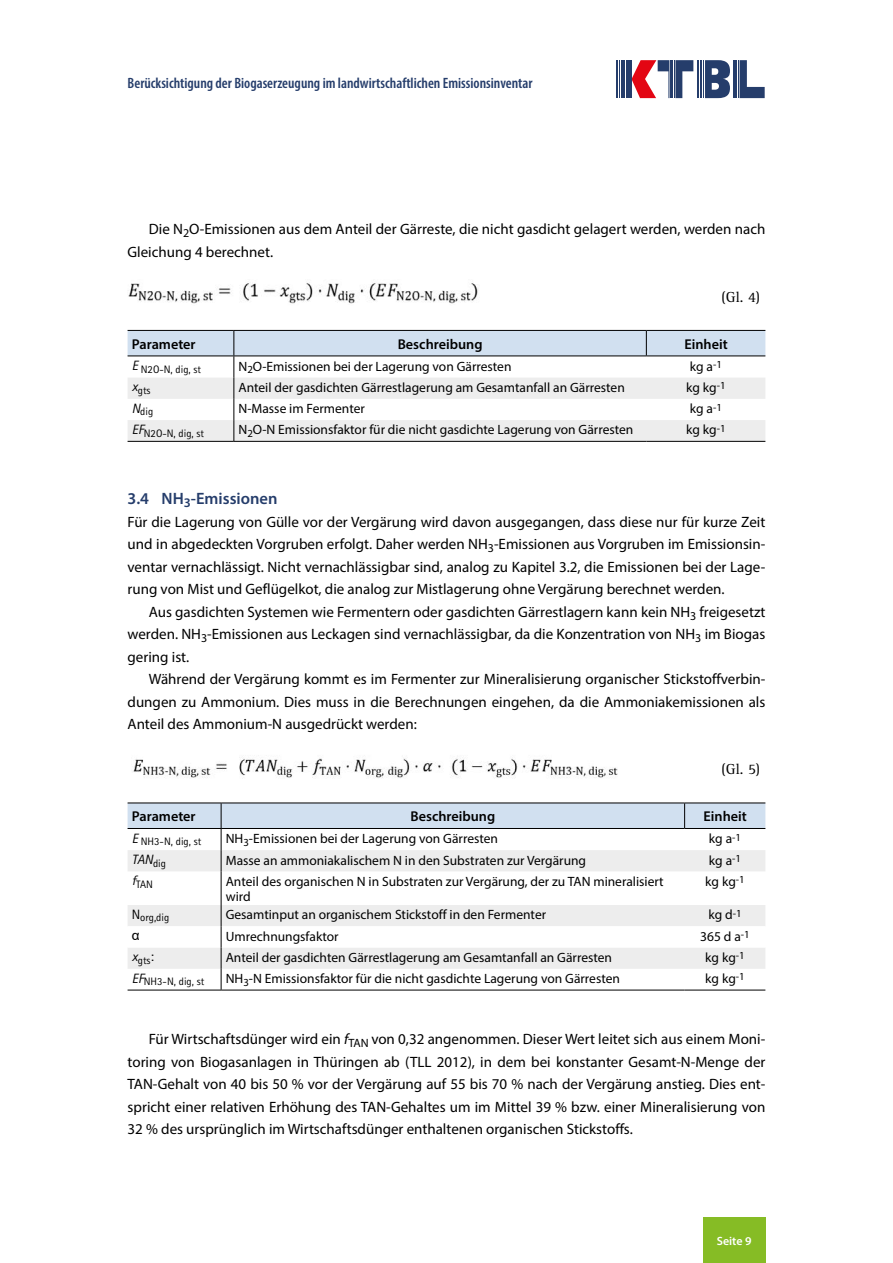
<style>
.page{position:relative;width:893px;height:1263px;background:#fff}
.page>*{position:absolute;margin:0;border:0;box-sizing:border-box;transform-origin:0 0}
.t1{font:600 16.5px "Myriad Pro";color:#253d6b}
.t2{font:15px/22.5px "Myriad Pro";color:#000;text-align:justify}
.t3{font:600 condensed 15px "Myriad Pro";color:#253d6b}
.t4{font:15px "Rotis Serif Pro";color:#000}
.t5{font:600 14.25px "Myriad Pro";color:#000}
.t6{font:13.5px/15px "Myriad Pro";color:#000}
.t7{font:italic 13.5px "Rotis Sans Serif Pro";color:#000}
.t8{font:13.5px "Arial";color:#000}
.t9{font:600 12px "Myriad Pro";color:#fff}
.t10{font:10.8px "Rotis Sans Serif Pro";color:#000}
.s1{font-style:italic}
</style>
<div class="page">
<div style="left:703px;top:1217px;width:62px;height:46px;background:#86bc25"></div>
<svg style="left:631px;top:60px;width:38px;height:38px"></svg>
<hr style="left:670px;top:60px;width:1px;height:38px;background:#253d6b">
<hr style="left:672px;top:60px;width:1px;height:38px;background:#253d6b">
<hr style="left:674px;top:60px;width:1px;height:38px;background:#253d6b">
<svg style="left:675px;top:60px;width:18px;height:38px"></svg>
<hr style="left:733px;top:60px;width:1px;height:38px;background:#253d6b">
<hr style="left:736px;top:60px;width:1px;height:38px;background:#253d6b">
<hr style="left:738px;top:60px;width:1px;height:38px;background:#253d6b">
<svg style="left:739px;top:60px;width:26px;height:38px"></svg>
<hr style="left:697px;top:60px;width:2px;height:38px;background:#253d6b">
<hr style="left:700px;top:60px;width:1px;height:38px;background:#253d6b">
<svg style="left:705px;top:60px;width:25px;height:38px"></svg>
<hr style="left:701px;top:60px;width:1px;height:38px;background:#253d6b">
<hr style="left:703px;top:60px;width:1px;height:38px;background:#253d6b">
<hr style="left:617px;top:60px;width:1px;height:38px;background:#253d6b">
<hr style="left:619px;top:60px;width:1px;height:38px;background:#253d6b">
<hr style="left:621px;top:60px;width:1px;height:38px;background:#253d6b">
<hr style="left:622px;top:60px;width:1px;height:38px;background:#253d6b">
<hr style="left:624px;top:60px;width:1px;height:38px;background:#253d6b">
<div style="left:626px;top:60px;width:5px;height:38px;background:#253d6b"></div>
<img style="left:128px;top:283px;width:350px;height:21px">
<hr style="left:128px;top:441px;width:106px;height:1px;background:#000">
<hr style="left:234px;top:441px;width:412px;height:1px;background:#000">
<hr style="left:646px;top:441px;width:119px;height:1px;background:#000">
<svg style="left:128px;top:330px;width:637px;height:111px"></svg>
<hr style="left:128px;top:356px;width:106px;height:1px;background:#000">
<hr style="left:234px;top:356px;width:412px;height:1px;background:#000">
<hr style="left:646px;top:356px;width:119px;height:1px;background:#000">
<img style="left:133px;top:757px;width:485px;height:21px">
<hr style="left:221px;top:871px;width:1px;height:34px;background:#000">
<svg style="left:128px;top:905px;width:637px;height:85px"></svg>
<hr style="left:128px;top:990px;width:93px;height:1px;background:#000">
<hr style="left:221px;top:990px;width:464px;height:1px;background:#000">
<hr style="left:685px;top:990px;width:80px;height:1px;background:#000">
<svg style="left:128px;top:803px;width:637px;height:68px"></svg>
<hr style="left:685px;top:828px;width:80px;height:1px;background:#000">
<p class="t3" style="left:128px;top:73px;width:406px">Berücksichtigung der Biogaserzeugung im landwirtschaftlichen Emissionsinventar</p>
<p class="t2" style="left:128px;top:217px;width:639px;text-indent:21px">Die N<sub>2</sub>O-Emissionen aus dem Anteil der Gärreste, die nicht gasdicht gelagert werden, werden nach<br>Gleichung 4 berechnet.</p>
<p class="t4" style="left:722px;top:288px;width:40px">(Gl. 4)</p>
<p class="t5" style="left:132px;top:335px;width:65px">Parameter</p>
<p class="t5" style="left:398px;top:335px;width:86px">Beschreibung</p>
<p class="t5" style="left:684px;top:335px;width:45px">Einheit</p>
<p class="t10" style="left:132px;top:363px;width:71px"><sup>E</sup> N2O-N, dig, st</p>
<p class="t6" style="left:238px;top:358px;width:275px">N<sub>2</sub>O-Emissionen bei der Lagerung von Gärresten</p>
<p class="t6" style="left:690px;top:358px;width:34px">kg a<sup>-1</sup></p>
<p class="t10" style="left:132px;top:384px;width:20px"><sup>x</sup>gts</p>
<p class="t6" style="left:238px;top:380px;width:388px">Anteil der gasdichten Gärrestlagerung am Gesamtanfall an Gärresten</p>
<p class="t6" style="left:686px;top:380px;width:41px">kg kg<sup>-1</sup></p>
<p class="t10" style="left:132px;top:405px;width:23px"><sup>N</sup>dig</p>
<p class="t6" style="left:238px;top:401px;width:128px">N-Masse im Fermenter</p>
<p class="t6" style="left:690px;top:401px;width:34px">kg a<sup>-1</sup></p>
<p class="t10" style="left:132px;top:426px;width:74px"><sup>EF</sup>N2O-N, dig, st</p>
<p class="t6" style="left:238px;top:422px;width:396px">N<sub>2</sub>O-N Emissionsfaktor für die nicht gasdichte Lagerung von Gärresten</p>
<p class="t6" style="left:686px;top:422px;width:41px">kg kg<sup>-1</sup></p>
<p class="t1" style="left:128px;top:488px;width:151px">3.4 NH<sub>3</sub>-Emissionen</p>
<p class="t2" style="left:128px;top:510px;width:639px">Für die Lagerung von Gülle vor der Vergärung wird davon ausgegangen, dass diese nur für kurze Zeit und in abgedeckten Vorgruben erfolgt. Daher werden NH<sub>3</sub>-Emissionen aus Vorgruben im Emissionsin&shy;ventar vernachlässigt. Nicht vernachlässigbar sind, analog zu Kapitel 3.2, die Emissionen bei der Lage&shy;rung von Mist und Geflügelkot, die analog zur Mistlagerung ohne Vergärung berechnet werden.</p>
<p class="t2" style="left:128px;top:600px;width:639px;text-indent:21px">Aus gasdichten Systemen wie Fermentern oder gasdichten Gärrestlagern kann kein NH<sub>3</sub> freigesetzt werden. NH<sub>3</sub>-Emissionen aus Leckagen sind vernachlässigbar, da die Konzentration von NH<sub>3</sub> im Biogas gering ist.</p>
<p class="t2" style="left:128px;top:667px;width:639px;text-indent:21px">Während der Vergärung kommt es im Fermenter zur Mineralisierung organischer Stickstoffverbin&shy;dungen zu Ammonium. Dies muss in die Berechnungen eingehen, da die Ammoniakemissionen als Anteil des Ammonium-N ausgedrückt werden:</p>
<p class="t4" style="left:722px;top:760px;width:40px">(Gl. 5)</p>
<p class="t5" style="left:132px;top:807px;width:65px">Parameter</p>
<p class="t5" style="left:410px;top:807px;width:86px">Beschreibung</p>
<p class="t5" style="left:704px;top:807px;width:45px">Einheit</p>
<p class="t10" style="left:132px;top:835px;width:71px"><sup>E</sup> NH3-N, dig, st</p>
<p class="t6" style="left:226px;top:831px;width:274px">NH<sub>3</sub>-Emissionen bei der Lagerung von Gärresten</p>
<p class="t6" style="left:709px;top:831px;width:34px">kg a<sup>-1</sup></p>
<p class="t7" style="left:132px;top:851px;width:36px">TAN<sub>dig</sub></p>
<p class="t6" style="left:226px;top:852px;width:362px">Masse an ammoniakalischem N in den Substraten zur Vergärung</p>
<p class="t6" style="left:709px;top:852px;width:34px">kg a<sup>-1</sup></p>
<p class="t10" style="left:132px;top:878px;width:23px"><sup>f</sup>TAN</p>
<p class="t6" style="left:226px;top:873px;width:439px">Anteil des organischen N in Substraten zur Vergärung, der zu TAN mineralisiert wird</p>
<p class="t6" style="left:705px;top:873px;width:41px">kg kg<sup>-1</sup></p>
<p class="t10" style="left:132px;top:911px;width:39px"><sup>N</sup>org,dig</p>
<p class="t6" style="left:226px;top:907px;width:322px">Gesamtinput an organischem Stickstoff in den Fermenter</p>
<p class="t6" style="left:708px;top:907px;width:35px">kg d<sup>-1</sup></p>
<p class="t8" style="left:132px;top:926px;width:9px">α</p>
<p class="t6" style="left:226px;top:928px;width:114px">Umrechnungsfaktor</p>
<p class="t6" style="left:700px;top:928px;width:51px">365 d a<sup>-1</sup></p>
<p class="t10" style="left:132px;top:954px;width:24px"><sup>x</sup>gts<sup>:</sup></p>
<p class="t6" style="left:226px;top:950px;width:388px">Anteil der gasdichten Gärrestlagerung am Gesamtanfall an Gärresten</p>
<p class="t6" style="left:705px;top:950px;width:41px">kg kg<sup>-1</sup></p>
<p class="t10" style="left:132px;top:975px;width:74px"><sup>EF</sup>NH3-N, dig, st</p>
<p class="t6" style="left:226px;top:971px;width:396px">NH<sub>3</sub>-N Emissionsfaktor für die nicht gasdichte Lagerung von Gärresten</p>
<p class="t6" style="left:705px;top:971px;width:41px">kg kg<sup>-1</sup></p>
<p class="t2" style="left:128px;top:1027px;width:639px;text-indent:21px">Für Wirtschaftsdünger wird ein <span class="s1">f</span><sub>TAN</sub> von 0,32 angenommen. Dieser Wert leitet sich aus einem Moni&shy;toring von Biogasanlagen in Thüringen ab (TLL 2012), in dem bei konstanter Gesamt-N-Menge der TAN-Gehalt von 40 bis 50 % vor der Vergärung auf 55 bis 70 % nach der Vergärung anstieg. Dies ent&shy;spricht einer relativen Erhöhung des TAN-Gehaltes um im Mittel 39 % bzw. einer Mineralisierung von 32 % des ursprünglich im Wirtschaftsdünger enthaltenen organischen Stickstoffs.</p>
<p class="t9" style="left:717px;top:1233px;width:36px">Seite 9</p>
</div>
